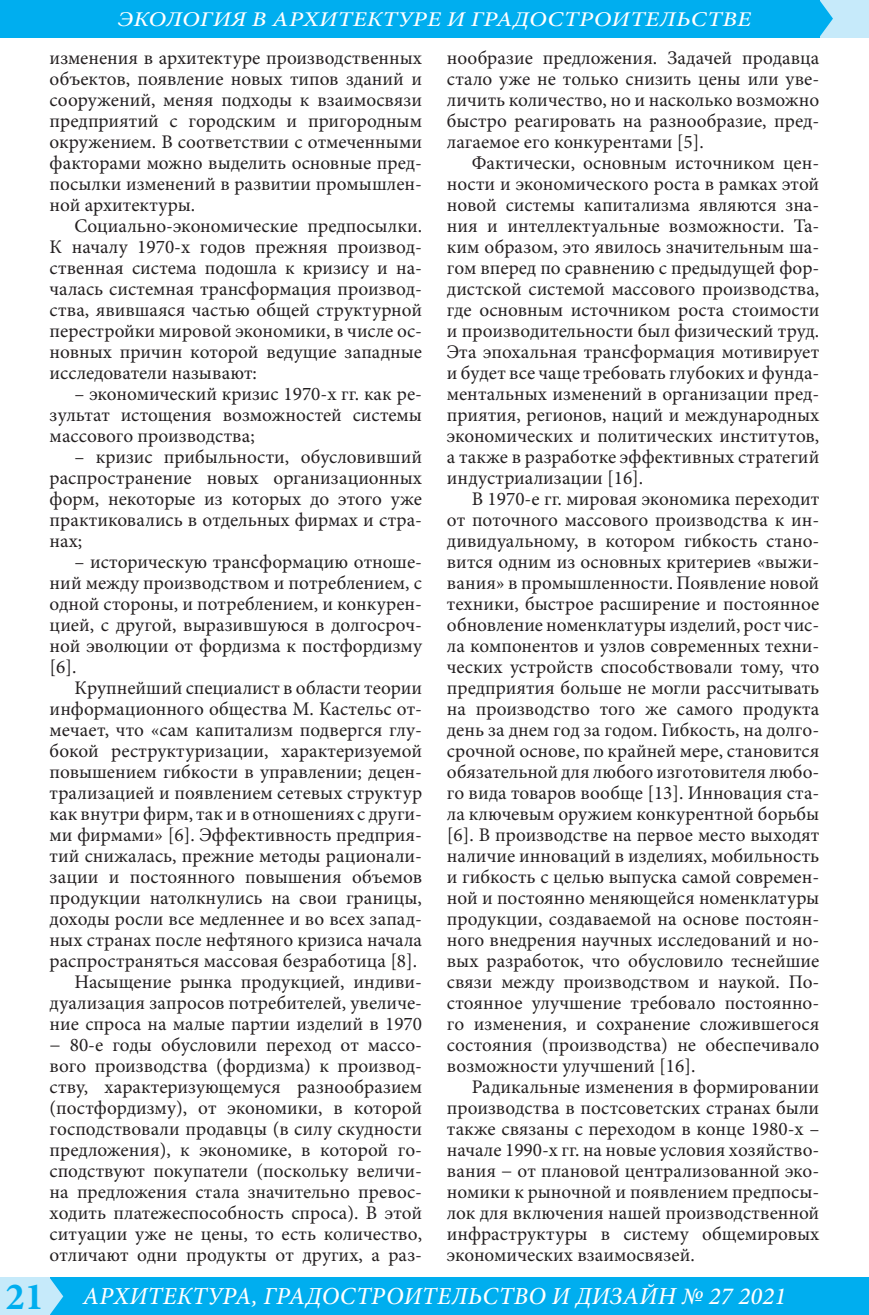
<style>
.page{position:relative;width:869px;height:1315px;background:#fff}
.page>*{position:absolute;margin:0;border:0;box-sizing:border-box;transform-origin:0 0}
.t1{font:italic 500 24.5px "Minion Pro";letter-spacing:.01em;color:#fff}
.t2{font:italic 500 21px "Minion Pro";letter-spacing:.01em;color:#fff;scale:1.17 1}
.t3{font:19.25px/21px "Minion Pro";color:#231f20;text-align:justify}
.s1{font-weight:700;font-style:normal;font-size:38.5px;color:#00aeef}
</style>
<div class="page">
<div style="left:46px;top:1277px;width:822px;height:38px;background:#00aeef"></div>
<div style="left:819px;top:0;width:49px;height:37px;background:#c6eafa"></div>
<div style="left:0;top:1277px;width:50px;height:38px;background:#c6eafa"></div>
<div style="left:0;top:0;width:819px;height:37px;background:#00aeef"></div>
<svg style="left:50px;top:1278px;width:13px;height:37px"></svg>
<svg style="left:819px;top:0;width:13px;height:37px"></svg>
<p class="t2" style="left:118px;top:5px;width:542px">ЭКОЛОГИЯ В АРХИТЕКТУРЕ И ГРАДОСТРОИТЕЛЬСТВЕ</p>
<p class="t3" style="left:50px;top:47px;width:374px">изменения в архитектуре производственных объектов, появление новых типов зданий и сооружений, меняя подходы к взаимосвязи предприятий с городским и пригородным окружением. В соответствии с отмеченными факторами можно выделить основные пред&shy;посылки изменений в развитии промышлен&shy;ной архитектуры.</p>
<p class="t3" style="left:50px;top:215px;width:374px;text-indent:25px">Социально-экономические предпосылки.<br>К началу 1970-х годов прежняя производ&shy;ственная система подошла к кризису и на&shy;чалась системная трансформация производ&shy;ства, явившаяся частью общей структурной перестройки мировой экономики, в числе ос&shy;новных причин которой ведущие западные исследователи называют:</p>
<p class="t3" style="left:50px;top:383px;width:374px;text-indent:25px">– экономический кризис 1970-х гг. как ре&shy;зультат истощения возможностей системы массового производства;</p>
<p class="t3" style="left:50px;top:446px;width:374px;text-indent:25px">– кризис прибыльности, обусловивший распространение новых организационных форм, некоторые из которых до этого уже практиковались в отдельных фирмах и стра&shy;нах;</p>
<p class="t3" style="left:50px;top:551px;width:374px;text-indent:25px">– историческую трансформацию отноше&shy;ний между производством и потреблением, с одной стороны, и потреблением, и конкурен&shy;цией, с другой, выразившуюся в долгосроч&shy;ной эволюции от фордизма к постфордизму [6].</p>
<p class="t3" style="left:50px;top:677px;width:374px;text-indent:25px">Крупнейший специалист в области теории информационного общества М. Кастельс от&shy;мечает, что «сам капитализм подвергся глу&shy;бокой реструктуризации, характеризуемой повышением гибкости в управлении; децен&shy;трализацией и появлением сетевых структур как внутри фирм, так и в отношениях с други&shy;ми фирмами» [6]. Эффективность предприя&shy;тий снижалась, прежние методы рационали&shy;зации и постоянного повышения объемов продукции натолкнулись на свои границы, доходы росли все медленнее и во всех запад&shy;ных странах после нефтяного кризиса начала распространяться массовая безработица [8].</p>
<p class="t3" style="left:50px;top:971px;width:374px;text-indent:25px">Насыщение рынка продукцией, индиви&shy;дуализация запросов потребителей, увеличе&shy;ние спроса на малые партии изделий в 1970 − 80-е годы обусловили переход от массо&shy;вого производства (фордизма) к производ&shy;ству, характеризующемуся разнообразием (постфордизму), от экономики, в которой господствовали продавцы (в силу скудности предложения), к экономике, в которой го&shy;сподствуют покупатели (поскольку величи&shy;на предложения стала значительно превос&shy;ходить платежеспособность спроса). В этой ситуации уже не цены, то есть количество, отличают одни продукты от других, а раз-</p>
<p class="t3" style="left:446px;top:47px;width:374px">нообразие предложения. Задачей продавца стало уже не только снизить цены или уве&shy;личить количество, но и насколько возможно быстро реагировать на разнообразие, пред&shy;лагаемое его конкурентами [5].</p>
<p class="t3" style="left:446px;top:152px;width:374px;text-indent:25px">Фактически, основным источником цен&shy;ности и экономического роста в рамках этой новой системы капитализма являются зна&shy;ния и интеллектуальные возможности. Та&shy;ким образом, это явилось значительным ша&shy;гом вперед по сравнению с предыдущей фор&shy;дистской системой массового производства, где основным источником роста стоимости и производительности был физический труд.<br>Эта эпохальная трансформация мотивирует и будет все чаще требовать глубоких и фунда&shy;ментальных изменений в организации пред&shy;приятия, регионов, наций и международных экономических и политических институтов, а также в разработке эффективных стратегий индустриализации [16].</p>
<p class="t3" style="left:446px;top:488px;width:374px;text-indent:25px">В 1970-е гг. мировая экономика переходит от поточного массового производства к ин&shy;дивидуальному, в котором гибкость стано&shy;вится одним из основных критериев «выжи&shy;вания» в промышленности. Появление новой техники, быстрое расширение и постоянное обновление номенклатуры изделий, рост чис&shy;ла компонентов и узлов современных техни&shy;ческих устройств способствовали тому, что предприятия больше не могли рассчитывать на производство того же самого продукта день за днем год за годом. Гибкость, на долго&shy;срочной основе, по крайней мере, становится обязательной для любого изготовителя любо&shy;го вида товаров вообще [13]. Инновация ста&shy;ла ключевым оружием конкурентной борьбы [6]. В производстве на первое место выходят наличие инноваций в изделиях, мобильность и гибкость с целью выпуска самой современ&shy;ной и постоянно меняющейся номенклатуры продукции, создаваемой на основе постоян&shy;ного внедрения научных исследований и но&shy;вых разработок, что обусловило теснейшие связи между производством и наукой. По&shy;стоянное улучшение требовало постоянно&shy;го изменения, и сохранение сложившегося состояния (производства) не обеспечивало возможности улучшений [16].</p>
<p class="t3" style="left:446px;top:1076px;width:374px;text-indent:25px">Радикальные изменения в формировании производства в постсоветских странах были также связаны с переходом в конце 1980-х – начале 1990-х гг. на новые условия хозяйство&shy;вания − от плановой централизованной эко&shy;номики к рыночной и появлением предпосы&shy;лок для включения нашей производственной инфраструктуры в систему общемировых экономических взаимосвязей.</p>
<p class="t1" style="left:6px;top:1279px;width:781px"><span class="s1">21</span> АРХИТЕКТУРА, ГРАДОСТРОИТЕЛЬСТВО И ДИЗАЙН № 27 2021</p>
</div>
